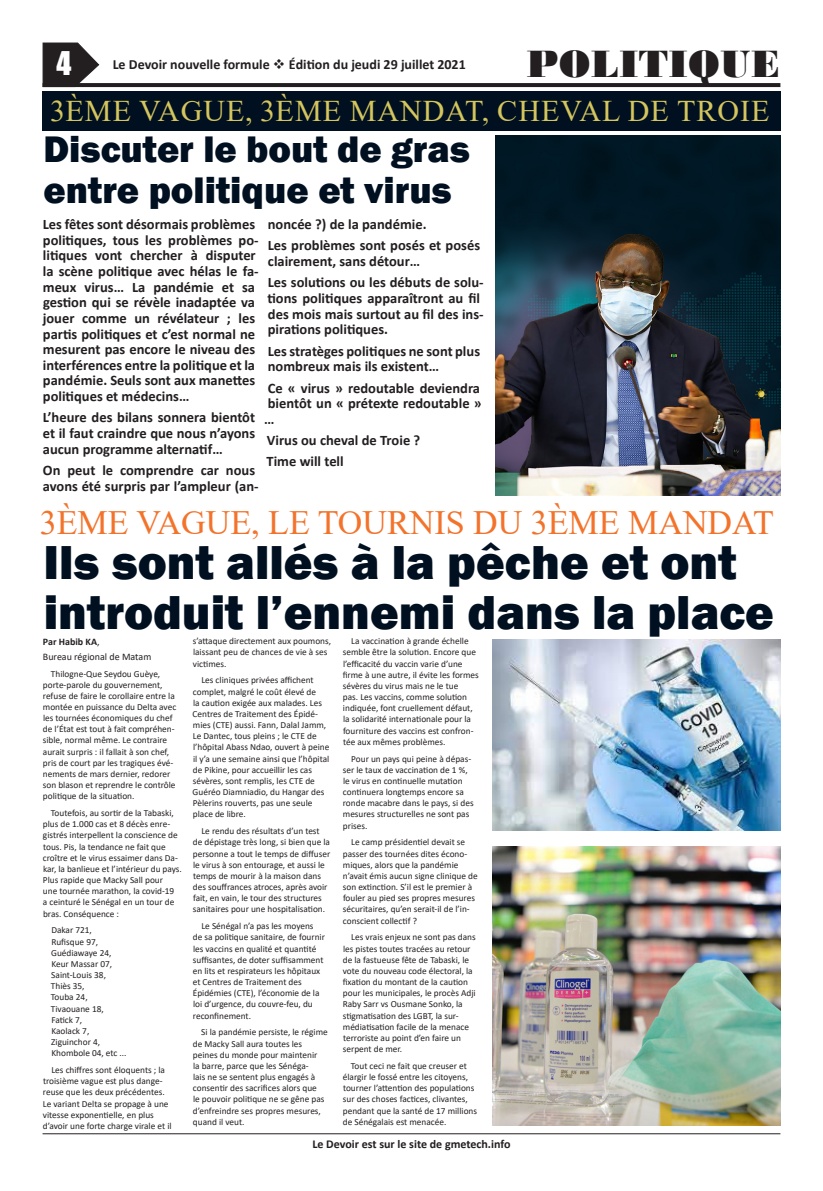
<style>
.page{position:relative;width:823px;height:1191px;background:#fff}
.page>*{position:absolute;margin:0;border:0;box-sizing:border-box;transform-origin:0 0}
.titre{font:800 49px/50px "Franklin Gothic";color:#001021}
.t1{font:40px "Bodoni MT Black";color:#231f20}
.titre-2{font:800 38px "Franklin Gothic";color:#001021}
.SURTITRE{font:34px "Times New Roman";color:#f3732b}
.SURTITRE-2{font:30px "Times New Roman";letter-spacing:.035em;color:#d4c55d}
.t2{font:30px "Impact";color:#fff}
.chapeau{font:700 14.5px/15.6px "Calibri";color:#231f20}
.t3{font:700 14px "Calibri";color:#231f20}
.t4{font:700 12px "Calibri";color:#231f20}
.texte{font:10px "Calibri";color:#231f20}
.texte-2{font:700 10px "Calibri";color:#231f20}
.texte-3{font:9.3px/11.2px "Calibri";color:#231f20}
.s1{font-weight:400}
</style>
<div class="page">
<svg style="left:42px;top:42px;width:58px;height:46px"></svg>
<svg style="left:43px;top:83px;width:737px;height:4px;background:#262223"></svg>
<hr style="left:43px;top:1133px;width:737px;height:1px;background:#231f20">
<div style="left:42px;top:91px;width:738px;height:39px;background:#001021"></div>
<img style="left:495px;top:135px;width:285px;height:360px">
<img style="left:492px;top:639px;width:288px;height:191px">
<img style="left:492px;top:846px;width:288px;height:279px">
<p class="t2" style="left:56px;top:40px;width:16px">4</p>
<p class="t1" style="left:526px;top:40px;width:255px">POLITIQUE</p>
<h3 class="t3" style="left:113px;top:55px;width:354px">Le Devoir nouvelle formule ❖ Édition du jeudi 29 juillet 2021</h3>
<p class="SURTITRE-2" style="left:50px;top:90px;width:720px">3ÈME VAGUE, 3ÈME MANDAT, CHEVAL DE TROIE</p>
<p class="titre-2" style="left:43px;top:124px;width:427px">Discuter le bout de gras</p>
<p class="titre-2" style="left:44px;top:165px;width:409px">entre politique et virus</p>
<p class="chapeau" style="left:268px;top:216px;width:160px">noncée ?) de la pandémie.</p>
<p class="chapeau" style="left:267px;top:237px;width:214px">Les problèmes sont posés et posés clairement, sans détour…</p>
<p class="chapeau" style="left:267px;top:274px;width:217px">Les solutions ou les débuts de solu&shy;tions politiques apparaîtront au fil des mois mais surtout au fil des ins&shy;pirations politiques.</p>
<p class="chapeau" style="left:267px;top:343px;width:214px">Les stratèges politiques ne sont plus nombreux mais ils existent…</p>
<p class="chapeau" style="left:264px;top:380px;width:219px;text-align:justify">Ce « virus » redoutable deviendra bientôt un « prétexte redoutable » …</p>
<p class="chapeau" style="left:267px;top:432px;width:155px">Virus ou cheval de Troie ?</p>
<p class="chapeau" style="left:266px;top:453px;width:79px">Time will tell</p>
<p class="chapeau" style="left:43px;top:216px;width:217px">Les fêtes sont désormais problèmes politiques, tous les problèmes po&shy;litiques vont chercher à disputer la scène politique avec hélas le fa&shy;meux virus… La pandémie et sa gestion qui se révèle inadaptée va jouer comme un révélateur ; les partis politiques et c’est normal ne mesurent pas encore le niveau des interférences entre la politique et la pandémie. Seuls sont aux manettes politiques et médecins…</p>
<p class="chapeau" style="left:43px;top:409px;width:214px;text-align:justify">L’heure des bilans sonnera bientôt et il faut craindre que nous n’ayons aucun programme alternatif…</p>
<p class="chapeau" style="left:43px;top:462px;width:217px">On peut le comprendre car nous avons été surpris par l’ampleur (an-</p>
<p class="SURTITRE" style="left:40px;top:499px;width:735px">3ÈME VAGUE, LE TOURNIS DU 3ÈME MANDAT</p>
<p class="titre" style="left:43px;top:537px;width:731px">Ils sont allés à la pêche et ont introduit l’ennemi dans la place</p>
<p class="texte-3" style="left:342px;top:635px;width:138px;text-indent:9px">La vaccination à grande échelle semble être la solution. Encore que l’efficacité du vaccin varie d’une firme à une autre, il évite les formes sévères du virus mais ne le tue<br>pas. Les vaccins, comme solution indiquée, font cruellement défaut, la solidarité internationale pour la fourniture des vaccins est confron&shy;tée aux mêmes problèmes.</p>
<p class="texte-3" style="left:342px;top:752px;width:132px;text-indent:9px">Pour un pays qui peine à dépas&shy;ser le taux de vaccination de 1 %, le virus en continuelle mutation continuera longtemps encore sa ronde macabre dans le pays, si des mesures structurelles ne sont pas prises.</p>
<p class="texte-3" style="left:342px;top:836px;width:136px;text-indent:9px">Le camp présidentiel devait se passer des tournées dites écono&shy;miques, alors que la pandémie n’avait émis aucun signe clinique de son extinction. S’il est le premier à fouler au pied ses propres mesures sécuritaires, qu’en serait-il de l’in&shy;conscient collectif ?</p>
<p class="texte-3" style="left:342px;top:931px;width:134px;text-indent:9px">Les vrais enjeux ne sont pas dans les pistes toutes tracées au retour de la fastueuse fête de Tabaski, le vote du nouveau code électoral, la fixation du montant de la caution pour les municipales, le procès Adji<br>Raby Sarr vs Ousmane Sonko, la stigmatisation des LGBT, la sur&shy;médiatisation facile de la menace terroriste au point d’en faire un serpent de mer.</p>
<p class="texte-3" style="left:342px;top:1060px;width:136px;text-indent:8px">Tout ceci ne fait que creuser et élargir le fossé entre les citoyens, tourner l’attention des populations sur des choses factices, clivantes, pendant que la santé de 17 millions de Sénégalais est menacée.</p>
<p class="texte-3" style="left:193px;top:635px;width:140px">s’attaque directement aux poumons, laissant peu de chances de vie à ses victimes.</p>
<p class="texte-3" style="left:192px;top:674px;width:138px;text-indent:9px">Les cliniques privées affichent complet, malgré le coût élevé de<br>la caution exigée aux malades. Les<br>Centres de Traitement des Épidé&shy;mies (CTE) aussi. Fann, Dalal Jamm,<br>Le Dantec, tous pleins ; le CTE de l’hôpital Abass Ndao, ouvert à peine il y’a une semaine ainsi que l’hôpital de Pikine, pour accueillir les cas sévères, sont remplis, les CTE de<br>Guéréo Diamniadio, du Hangar des<br>Pèlerins rouverts, pas une seule place de libre.</p>
<p class="texte-3" style="left:193px;top:825px;width:139px;text-indent:9px">Le rendu des résultats d’un test de dépistage très long, si bien que la personne a tout le temps de diffuser le virus à son entourage, et aussi le temps de mourir à la maison dans des souffrances atroces, après avoir fait, en vain, le tour des structures sanitaires pour une hospitalisation.</p>
<p class="texte-3" style="left:193px;top:920px;width:134px;text-indent:9px">Le Sénégal n’a pas les moyens de sa politique sanitaire, de fournir les vaccins en qualité et quantité suffisantes, de doter suffisamment en lits et respirateurs les hôpitaux et Centres de Traitement des<br>Épidémies (CTE), l’économie de la loi d’urgence, du couvre-feu, du reconfinement.</p>
<p class="texte-3" style="left:193px;top:1026px;width:136px;text-indent:8px">Si la pandémie persiste, le régime de Macky Sall aura toutes les peines du monde pour maintenir<br>la barre, parce que les Sénéga-<br>lais ne se sentent plus engagés à consentir des sacrifices alors que<br>le pouvoir politique ne se gêne pas d’enfreindre ses propres mesures, quand il veut.</p>
<p class="texte-2" style="left:43px;top:634px;width:58px">Par Habib KA<span class="s1">,</span></p>
<p class="texte" style="left:43px;top:649px;width:110px">Bureau régional de Matam</p>
<p class="texte-3" style="left:43px;top:667px;width:135px;text-indent:8px">Thilogne-Que Seydou Guèye, porte-parole du gouvernement, refuse de faire le corollaire entre la montée en puissance du Delta avec les tournées économiques du chef de l’État est tout à fait compréhen&shy;sible, normal même. Le contraire aurait surpris : il fallait à son chef, pris de court par les tragiques évé&shy;nements de mars dernier, redorer son blason et reprendre le contrôle politique de la situation.</p>
<p class="texte-3" style="left:43px;top:807px;width:140px;text-indent:8px">Toutefois, au sortir de la Tabaski, plus de 1.000 cas et 8 décès enre&shy;gistrés interpellent la conscience de tous. Pis, la tendance ne fait que croître et le virus essaimer dans Da&shy;kar, la banlieue et l’intérieur du pays.<br>Plus rapide que Macky Sall pour<br>une tournée marathon, la covid-19<br>a ceinturé le Sénégal en un tour de bras. Conséquence :</p>
<p class="texte-3" style="left:51px;top:924px;width:42px">Dakar 721,</p>
<p class="texte-3" style="left:51px;top:935px;width:48px">Rufisque 97,</p>
<p class="texte-3" style="left:51px;top:947px;width:62px">Guédiawaye 24,</p>
<p class="texte-3" style="left:51px;top:958px;width:62px">Keur Massar 07,</p>
<p class="texte-3" style="left:51px;top:969px;width:56px">Saint-Louis 38,</p>
<p class="texte-3" style="left:51px;top:980px;width:35px">Thiès 35,</p>
<p class="texte-3" style="left:51px;top:991px;width:38px">Touba 24,</p>
<p class="texte-3" style="left:51px;top:1002px;width:54px">Tivaouane 18,</p>
<p class="texte-3" style="left:51px;top:1013px;width:32px">Fatick 7,</p>
<p class="texte-3" style="left:51px;top:1025px;width:39px">Kaolack 7,</p>
<p class="texte-3" style="left:51px;top:1036px;width:50px">Ziguinchor 4,</p>
<p class="texte-3" style="left:51px;top:1047px;width:77px">Khombole 04, etc ...</p>
<p class="texte-3" style="left:43px;top:1064px;width:130px;text-indent:9px">Les chiffres sont éloquents ; la troisième vague est plus dange&shy;reuse que les deux précédentes.<br>Le variant Delta se propage à une vitesse exponentielle, en plus d’avoir une forte charge virale et il</p>
<p class="t4" style="left:312px;top:1136px;width:200px">Le Devoir est sur le site de gmetech.info</p>
</div>
